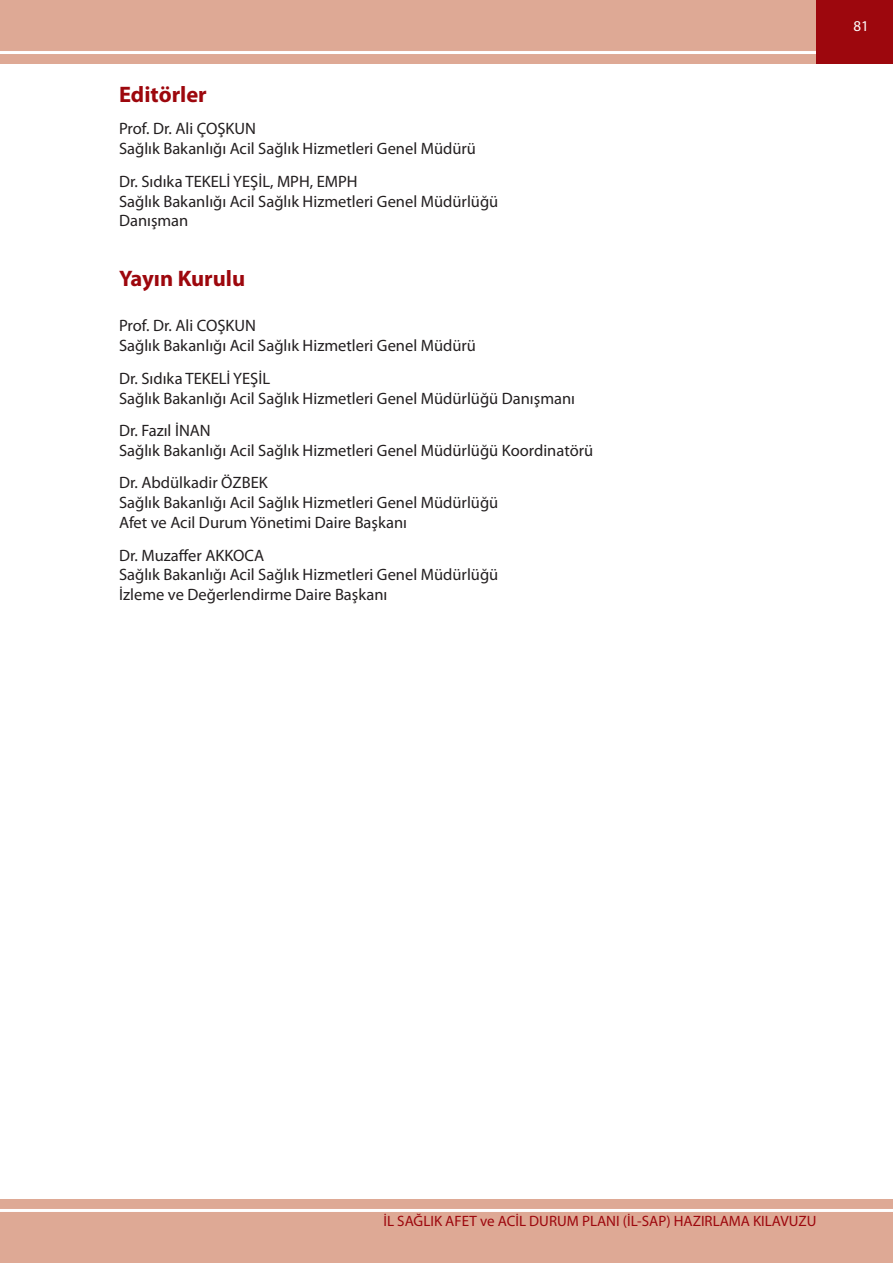
<style>
.page{position:relative;width:893px;height:1263px;background:#fff}
.page>*{position:absolute;margin:0;border:0;box-sizing:border-box;transform-origin:0 0}
.t1{font:700 22.5px "Myriad Pro";color:#9d070d}
.t2{font:16.5px/19.8px "Myriad Pro";color:#231f20}
.t3{font:15px "Myriad Pro";color:#9d070d}
.t4{font:15px "Myriad Pro";color:#fff}
</style>
<div class="page">
<div style="left:0;top:1199px;width:893px;height:64px;background:#dea995"></div>
<hr style="left:0;top:1209px;width:893px;height:3px;background:#fff">
<div style="left:0;top:0;width:893px;height:64px;background:#dea995"></div>
<hr style="left:0;top:51px;width:893px;height:3px;background:#fff">
<div style="left:816px;top:0;width:77px;height:64px;background:#9d070d"></div>
<h1 class="t1" style="left:119px;top:80px;width:89px">Editörler</h1>
<p class="t2" style="left:119px;top:119px;width:358px">Prof. Dr. Ali ÇOŞKUN<br>Sağlık Bakanlığı Acil Sağlık Hizmetleri Genel Müdürü</p>
<p class="t2" style="left:119px;top:171px;width:381px">Dr. Sıdıka TEKELİ YEŞİL, MPH, EMPH<br>Sağlık Bakanlığı Acil Sağlık Hizmetleri Genel Müdürlüğü<br>Danışman</p>
<h1 class="t1" style="left:119px;top:264px;width:128px">Yayın Kurulu</h1>
<p class="t2" style="left:119px;top:316px;width:358px">Prof. Dr. Ali COŞKUN<br>Sağlık Bakanlığı Acil Sağlık Hizmetleri Genel Müdürü</p>
<p class="t2" style="left:119px;top:368px;width:457px">Dr. Sıdıka TEKELİ YEŞİL<br>Sağlık Bakanlığı Acil Sağlık Hizmetleri Genel Müdürlüğü Danışmanı</p>
<p class="t2" style="left:119px;top:420px;width:476px">Dr. Fazıl İNAN<br>Sağlık Bakanlığı Acil Sağlık Hizmetleri Genel Müdürlüğü Koordinatörü</p>
<p class="t2" style="left:119px;top:473px;width:381px">Dr. Abdülkadir ÖZBEK<br>Sağlık Bakanlığı Acil Sağlık Hizmetleri Genel Müdürlüğü<br>Afet ve Acil Durum Yönetimi Daire Başkanı</p>
<p class="t2" style="left:119px;top:545px;width:381px">Dr. Muzaffer AKKOCA<br>Sağlık Bakanlığı Acil Sağlık Hizmetleri Genel Müdürlüğü<br>İzleme ve Değerlendirme Daire Başkanı</p>
<p class="t4" style="left:853px;top:17px;width:17px">81</p>
<p class="t3" style="left:383px;top:1211px;width:434px">İL SAĞLIK AFET ve ACİL DURUM PLANI (İL-SAP) HAZIRLAMA KILAVUZU</p>
</div>
